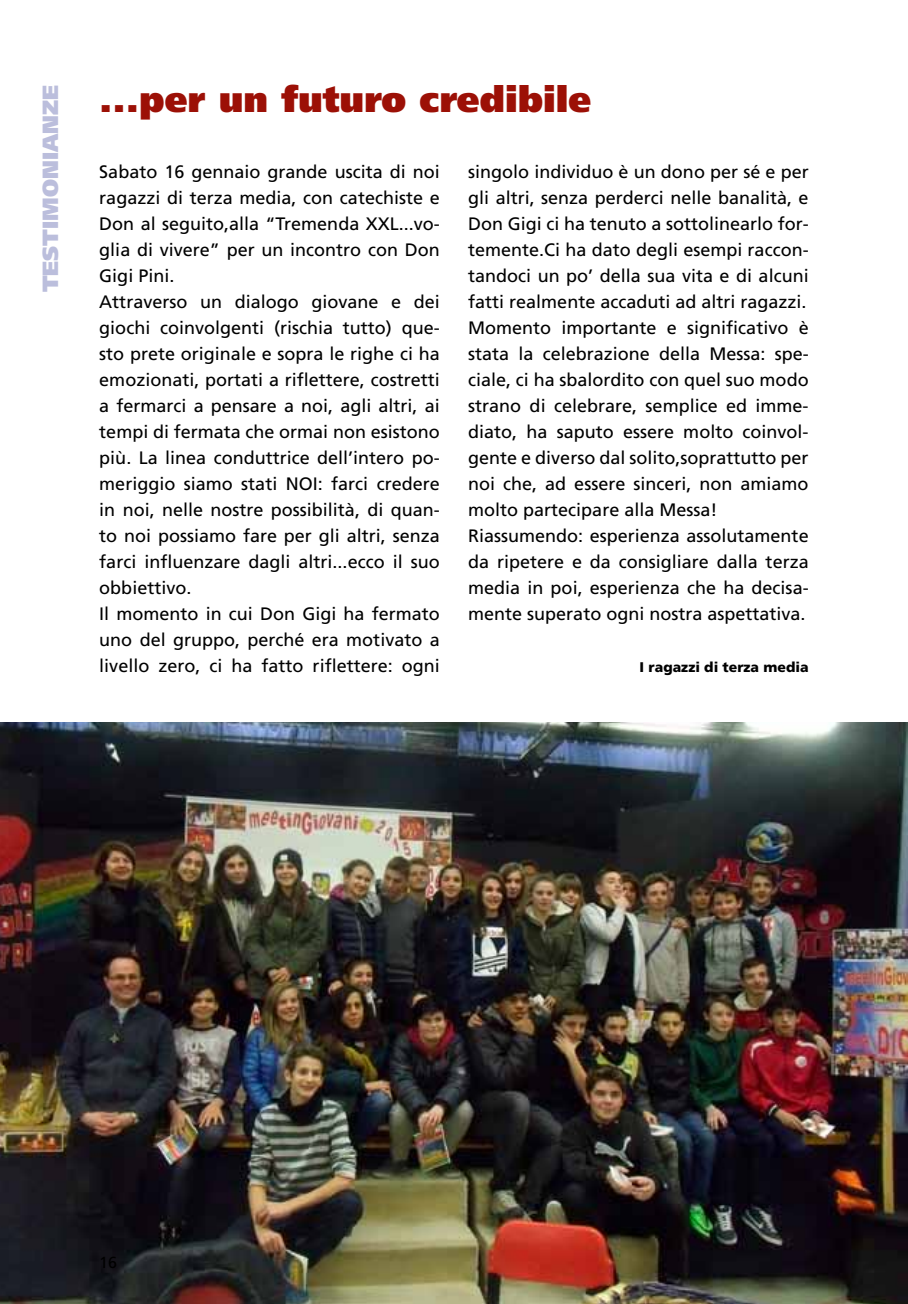
<style>
.page{position:relative;width:908px;height:1304px;background:#fff}
.page>*{position:absolute;margin:0;border:0;box-sizing:border-box;transform-origin:0 0}
.t1{font:900 36px "Frutiger";color:#9c1006}
.t2{font:900 22px "Frutiger";color:#bbbedc}
.t3{font:18px/26px "Frutiger";color:#000}
.t4{font:16px "Frutiger";color:#000}
.t5{font:900 14px "Frutiger";color:#000}
</style>
<div class="page">
<img style="left:0;top:723px;width:907px;height:581px">
<p class="t2" style="left:37px;top:292px;width:209px;rotate:-90deg">testimonianze</p>
<h1 class="t1" style="left:99px;top:78px;width:493px">...per un futuro credibile</h1>
<p class="t3" style="left:99px;top:159px;width:342px">Sabato 16 gennaio grande uscita di noi ragazzi di terza media, con catechiste e Don al seguito,alla “Tremenda XXL...vo&shy;glia di vivere” per un incontro con Don Gigi Pini.<br>Attraverso un dialogo giovane e dei giochi coinvolgenti (rischia tutto) que&shy;sto prete originale e sopra le righe ci ha emozionati, portati a riflettere, costretti a fermarci a pensare a noi, agli altri, ai tempi di fermata che ormai non esistono più. La linea conduttrice dell’intero po&shy;meriggio siamo stati NOI : farci credere in noi, nelle nostre possibilità, di quan&shy;to noi possiamo fare per gli altri, senza farci influenzare dagli altri...ecco il suo obbiettivo.<br>I l momento in cui Don Gigi ha fermato uno del gruppo, perché era motivato a livello zero, ci ha fatto riflettere: ogni</p>
<p class="t3" style="left:468px;top:159px;width:342px">singolo individuo è un dono per sé e per gli altri, senza perderci nelle banalità, e Don Gigi ci ha tenuto a sottolinearlo for&shy;temente.Ci ha dato degli esempi raccon&shy;tandoci un po’ della sua vita e di alcuni fatti realmente accaduti ad altri ragazzi.<br>Momento importante e significativo è stata la celebrazione della Messa: spe&shy;ciale, ci ha sbalordito con quel suo modo strano di celebrare, semplice ed imme&shy;diato, ha saputo essere molto coinvol&shy;gente e diverso dal solito,soprattutto per noi che, ad essere sinceri, non amiamo molto partecipare alla Messa!<br>Riassumendo: esperienza assolutamente da ripetere e da consigliare dalla terza media in poi, esperienza che ha decisa&shy;mente superato ogni nostra aspettativa.</p>
<p class="t5" style="left:639px;top:659px;width:170px">I ragazzi di terza media</p>
<p class="t4" style="left:99px;top:1253px;width:19px">16</p>
</div>
